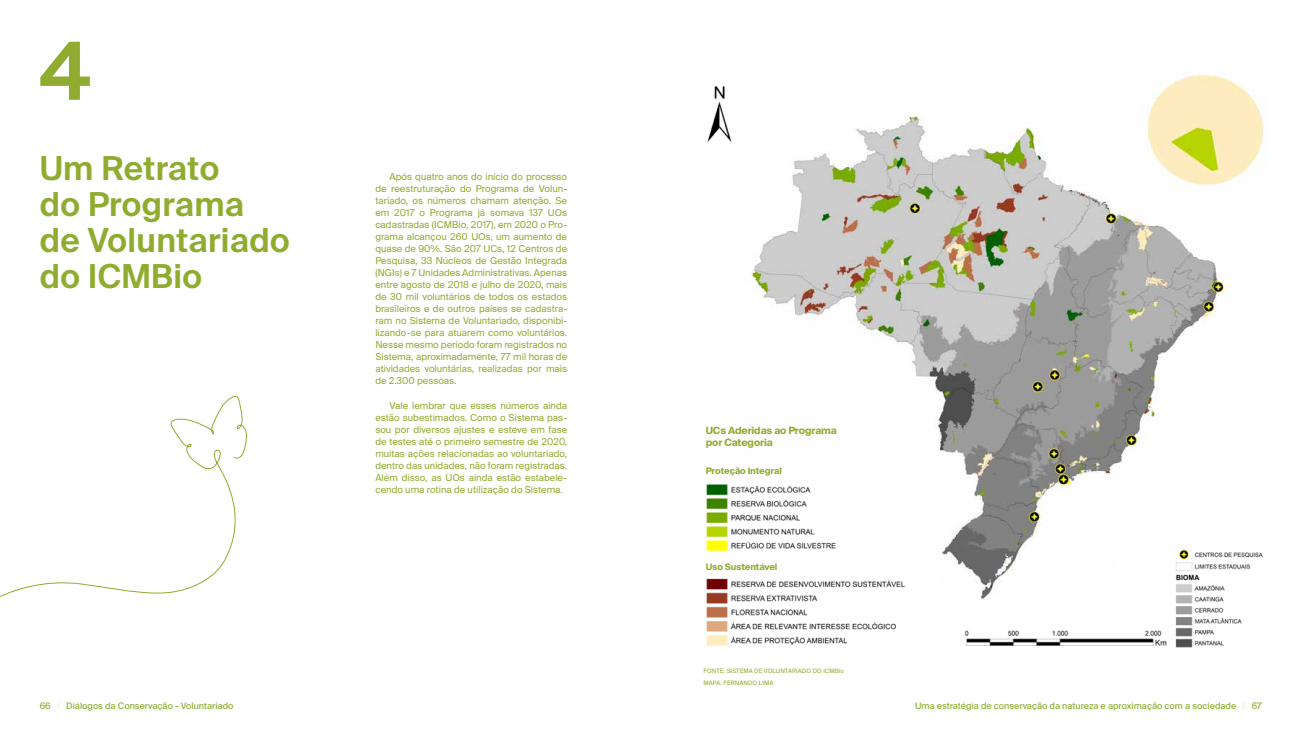
<style>
.page{position:relative;width:1304px;height:738px;background:#fff}
.page>*{position:absolute;margin:0;border:0;box-sizing:border-box;transform-origin:0 0}
.t1{font:600 80px "Suisse Intl";color:#90ac30}
.t2{font:600 33px/36px "Suisse Intl";letter-spacing:.01em;color:#90ac30}
.t3{font:700 10px/12px "Suisse Intl";letter-spacing:-.01em;color:#90ac30}
.t4{font:9.5px/12px "Suisse Intl";color:#90ac30;text-align:justify}
.t5{font:9px "Suisse Intl";color:#90ac30}
.t6{font:700 9px "Suisse Intl";letter-spacing:-.01em;color:#90ac30}
.t7{font:6px/12px "Suisse Intl";letter-spacing:.01em;color:#90ac30}
.s1{font-weight:200}
</style>
<div class="page">
<img style="left:747px;top:115px;width:481px;height:450px">
<img style="left:706px;top:482px;width:233px;height:70px">
<img style="left:706px;top:578px;width:200px;height:68px">
<img style="left:1140px;top:74px;width:126px;height:112px">
<img style="left:707px;top:86px;width:25px;height:56px">
<img style="left:961px;top:545px;width:302px;height:103px">
<svg style="left:0;top:395px;width:247px;height:202px"></svg>
<h1 class="t1" style="left:40px;top:25px;width:52px">4</h1>
<h2 class="t2" style="left:40px;top:151px;width:252px">Um Retrato<br>do Programa de Voluntariado do ICMBio</h2>
<p class="t4" style="left:375px;top:171px;width:193px;text-indent:14px">Após quatro anos do início do processo de reestruturação do Programa de Volun&shy;tariado, os números chamam atenção. Se em 2017 o Programa já somava 137 UOs cadastradas (ICMBio, 2017), em 2020 o Pro&shy;grama alcançou 260 UOs, um aumento de quase de 90%. São 207 UCs, 12 Centros de Pesquisa, 33 Núcleos de Gestão Integrada (NGIs) e 7 Unidades Administrativas. Apenas entre agosto de 2018 e julho de 2020, mais de 30 mil voluntários de todos os estados brasileiros e de outros países se cadastra&shy;ram no Sistema de Voluntariado, disponibi&shy;lizando-se para atuarem como voluntários.<br>Nesse mesmo período foram registrados no Sistema, aproximadamente, 77 mil horas de atividades voluntárias, realizadas por mais de 2.300 pessoas.</p>
<p class="t4" style="left:375px;top:399px;width:193px;text-indent:14px">Vale lembrar que esses números ainda estão subestimados. Como o Sistema pas&shy;sou por diversos ajustes e esteve em fase de testes até o primeiro semestre de 2020, muitas ações relacionadas ao voluntariado, dentro das unidades, não foram registradas.<br>Além disso, as UOs ainda estão estabele&shy;cendo uma rotina de utilização do Sistema.</p>
<p class="t3" style="left:706px;top:424px;width:132px">UCs Aderidas ao Programa por Categoria</p>
<p class="t6" style="left:706px;top:465px;width:78px">Proteção Integral</p>
<p class="t6" style="left:706px;top:561px;width:73px">Uso Sustentável</p>
<p class="t7" style="left:704px;top:664px;width:142px">FONTE: SISTEMA DE VOLUNTARIADO DO ICMBio<br>MAPA: FERNANDO LIMA</p>
<p class="t5" style="left:40px;top:700px;width:195px">66 <span class="s1">/</span> Diálogos da Conservação - Voluntariado</p>
<p class="t5" style="left:915px;top:700px;width:348px">Uma estratégia de conservação da natureza e aproximação com a sociedade <span class="s1">/</span> 67</p>
</div>
